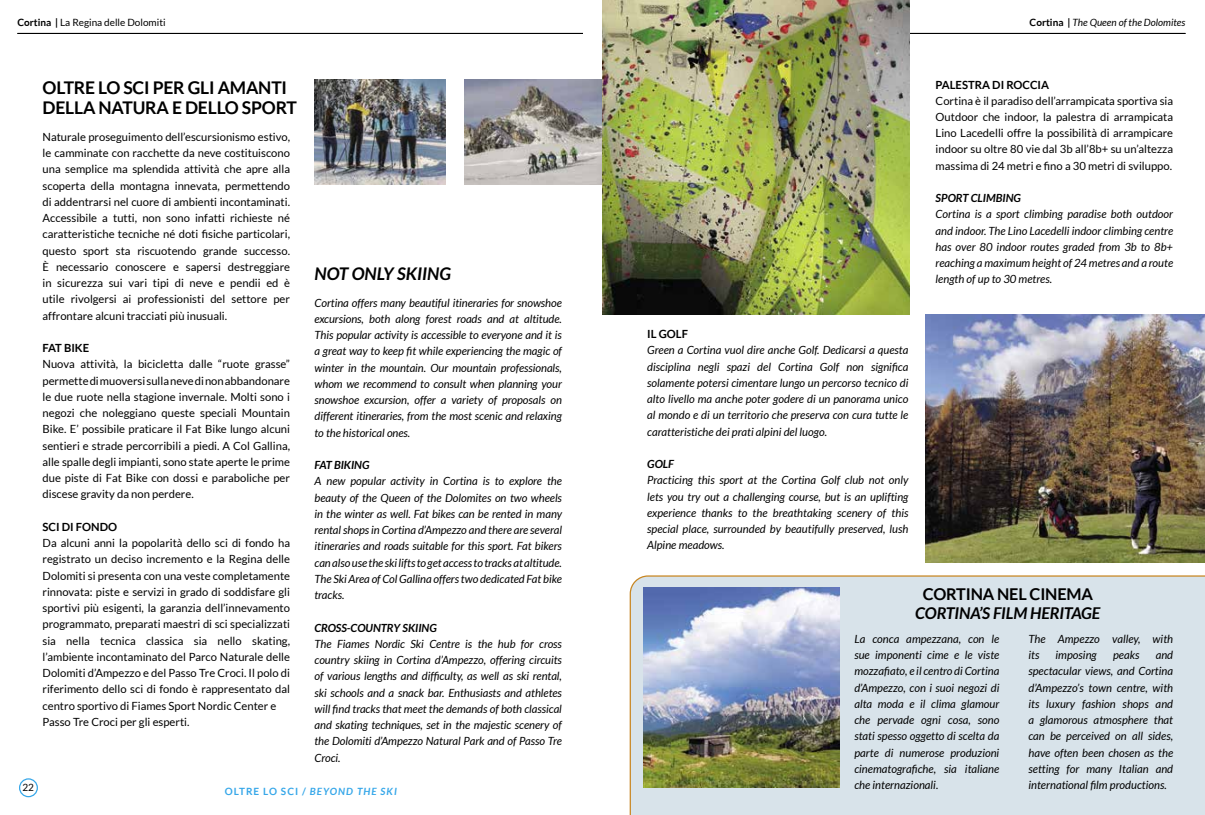
<style>
.page{position:relative;width:1205px;height:815px;background:#fff}
.page>*{position:absolute;margin:0;border:0;box-sizing:border-box;transform-origin:0 0}
.t1{font:700 17.5px/20px "Lato";letter-spacing:-.01em;color:#000}
.t2{font:italic 700 17.5px "Lato";color:#000}
.t3{font:italic 700 16.25px "Lato";letter-spacing:-.01em;color:#000}
.t4{font:700 16.25px "Lato";letter-spacing:-.01em;color:#000}
.t5{font:italic 11.25px/16.2px "Lato";color:#000;text-align:justify}
.t6{font:11.25px/16.2px "Lato";color:#000;text-align:justify}
.t7{font:italic 700 11.25px "Lato";letter-spacing:-.005em;color:#000}
.t8{font:700 11.25px "Lato";color:#000}
.t9{font:10px "Lato";color:#000}
.t10{font:italic 10px "Lato";color:#000}
.t11{font:italic 700 10px "Lato";letter-spacing:.1em;color:#36a7e9}
.s1{font-weight:700}
.s2{font-weight:700;font-style:normal}
.s3{font-style:normal}
</style>
<div class="page">
<div style="left:19px;top:778px;width:19px;height:19px;border:1px solid #36a7e9;border-radius:50%"></div>
<hr style="left:17px;top:33px;width:566px;height:1px;background:#000">
<hr style="left:620px;top:33px;width:565px;height:1px;background:#000">
<img style="left:314px;top:79px;width:131px;height:105px">
<img style="left:464px;top:79px;width:138px;height:105px">
<img style="left:602px;top:0;width:307px;height:314px">
<div style="left:630px;top:575px;width:575px;height:240px;background:#d8e3ea"></div>
<img style="left:644px;top:587px;width:196px;height:201px">
<img style="left:926px;top:314px;width:279px;height:248px">
<p class="t9" style="left:17px;top:17px;width:150px"><span class="s1">Cortina |</span> La Regina delle Dolomiti</p>
<p class="t10" style="left:1029px;top:17px;width:157px"><span class="s2">Cortina |</span> The Queen of the Dolomites</p>
<p class="t9" style="left:22px;top:782px;width:13px">22</p>
<h1 class="t1" style="left:43px;top:78px;width:256px">OLTRE LO SCI PER GLI AMANTI<br>DELLA NATURA E DELLO SPORT</h1>
<p class="t6" style="left:43px;top:129px;width:249px">Naturale proseguimento dell’escursionismo estivo, le camminate con racchette da neve costituiscono una semplice ma splendida attività che apre alla scoperta della montagna innevata, permettendo di addentrarsi nel cuore di ambienti incontaminati.<br>Accessibile a tutti, non sono infatti richieste né caratteristiche tecniche né doti fisiche particolari, questo sport sta riscuotendo grande successo.<br>È necessario conoscere e sapersi destreggiare in sicurezza sui vari tipi di neve e pendii ed è utile rivolgersi ai professionisti del settore per affrontare alcuni tracciati più inusuali.</p>
<p class="t8" style="left:43px;top:342px;width:48px">FAT BIKE</p>
<p class="t6" style="left:43px;top:356px;width:249px">Nuova attività, la bicicletta dalle “ruote grasse” permette di muoversi sulla neve di non abbandonare le due ruote nella stagione invernale. Molti sono i negozi che noleggiano queste speciali Mountain Bike. E’ possibile praticare il Fat Bike lungo alcuni sentieri e strade percorribili a piedi. A Col Gallina, alle spalle degli impianti, sono state aperte le prime due piste di Fat Bike con dossi e paraboliche per discese gravity da non perdere.</p>
<p class="t8" style="left:43px;top:520px;width:76px">SCI DI FONDO</p>
<p class="t6" style="left:43px;top:535px;width:249px;text-align:left">Da alcuni anni la popolarità dello sci di fondo ha registrato un deciso incremento e la Regina delle Dolomiti si presenta con una veste completamente rinnovata: piste e servizi in grado di soddisfare gli sportivi più esigenti, la garanzia dell’innevamento programmato, preparati maestri di sci specializzati sia nella tecnica classica sia nello skating, l’ambiente incontaminato del Parco Naturale delle Dolomiti d’Ampezzo e del Passo Tre Croci. Il polo di riferimento dello sci di fondo è rappresentato dal centro sportivo di Fiames Sport Nordic Center e Passo Tre Croci per gli esperti.</p>
<h1 class="t2" style="left:314px;top:263px;width:138px">NOT ONLY SKIING</h1>
<p class="t5" style="left:314px;top:295px;width:249px">Cortina offers many beautiful itineraries for snowshoe excursions, both along forest roads and at altitude.<br>This popular activity is accessible to everyone and it is a great way to keep fit while experiencing the magic of winter in the mountain. Our mountain professionals, whom we recommend to consult when planning your snowshoe excursion, offer a variety of proposals on different itineraries, from the most scenic and relaxing to the historical ones.</p>
<p class="t7" style="left:314px;top:459px;width:57px">FAT BIKING</p>
<p class="t5" style="left:314px;top:473px;width:249px">A new popular activity in Cortina is to explore the beauty of the Queen of the Dolomites on two wheels in the winter as well. Fat bikes can be rented in many rental shops in Cortina d’Ampezzo and there are several itineraries and roads suitable for this sport. Fat bikers can also use the ski lifts to get access to tracks at altitude.<br>The Ski Area of Col Gallina offers two dedicated Fat bike tracks.</p>
<p class="t7" style="left:314px;top:621px;width:124px">CROSS-COUNTRY SKIING</p>
<p class="t5" style="left:314px;top:636px;width:249px">The Fiames Nordic Ski Centre is the hub for cross country skiing in Cortina d’Ampezzo, offering circuits of various lengths and difficulty, as well as ski rental, ski schools and a snack bar. Enthusiasts and athletes will find tracks that meet the demands of both classical and skating techniques, set in the majestic scenery of the Dolomiti d’Ampezzo Natural Park and of Passo Tre Croci.</p>
<p class="t11" style="left:225px;top:786px;width:174px"><span class="s3">OLTRE LO SCI /</span> BEYOND THE SKI</p>
<p class="t8" style="left:647px;top:327px;width:42px">IL GOLF</p>
<p class="t5" style="left:647px;top:342px;width:263px">Green a Cortina vuol dire anche Golf. Dedicarsi a questa disciplina negli spazi del Cortina Golf non significa solamente potersi cimentare lungo un percorso tecnico di alto livello ma anche poter godere di un panorama unico al mondo e di un territorio che preserva con cura tutte le caratteristiche dei prati alpini del luogo.</p>
<p class="t7" style="left:647px;top:457px;width:28px">GOLF</p>
<p class="t5" style="left:647px;top:472px;width:263px">Practicing this sport at the Cortina Golf club not only lets you try out a challenging course, but is an uplifting experience thanks to the breathtaking scenery of this special place, surrounded by beautifully preserved, lush Alpine meadows.</p>
<p class="t8" style="left:935px;top:78px;width:115px">PALESTRA DI ROCCIA</p>
<p class="t6" style="left:935px;top:92px;width:239px">Cortina è il paradiso dell’arrampicata sportiva sia Outdoor che indoor, la palestra di arrampicata Lino Lacedelli offre la possibilità di arrampicare indoor su oltre 80 vie dal 3b all’8b+ su un’altezza massima di 24 metri e fino a 30 metri di sviluppo.</p>
<p class="t7" style="left:935px;top:192px;width:87px">SPORT CLIMBING</p>
<p class="t5" style="left:935px;top:207px;width:239px">Cortina is a sport climbing paradise both outdoor and indoor. The Lino Lacedelli indoor climbing centre has over 80 indoor routes graded from 3b to 8b+ reaching a maximum height of 24 metres and a route length of up to 30 metres.</p>
<h2 class="t4" style="left:922px;top:585px;width:172px">CORTINA NEL CINEMA</h2>
<h2 class="t3" style="left:915px;top:604px;width:187px">CORTINA’S FILM HERITAGE</h2>
<p class="t5" style="left:854px;top:631px;width:146px">La conca ampezzana, con le sue imponenti cime e le viste mozzafiato, e il centro di Cortina d’Ampezzo, con i suoi negozi di alta moda e il clima glamour che pervade ogni cosa, sono stati spesso oggetto di scelta da parte di numerose produzioni cinematografiche, sia italiane che internazionali.</p>
<p class="t5" style="left:1028px;top:631px;width:146px">The Ampezzo valley, with its</p>
<p class="t5" style="left:1028px;top:647px;width:146px;text-indent:127px">and spectacular views, and Cortina d’Ampezzo’s town centre, with its luxury fashion shops and a glamorous atmosphere that can be perceived on all sides, have often been chosen as the setting for many Italian and international film productions.</p>
<p class="t5" style="left:1055px;top:647px;width:43px">imposing</p>
<p class="t5" style="left:1113px;top:647px;width:28px">peaks</p>
</div>
